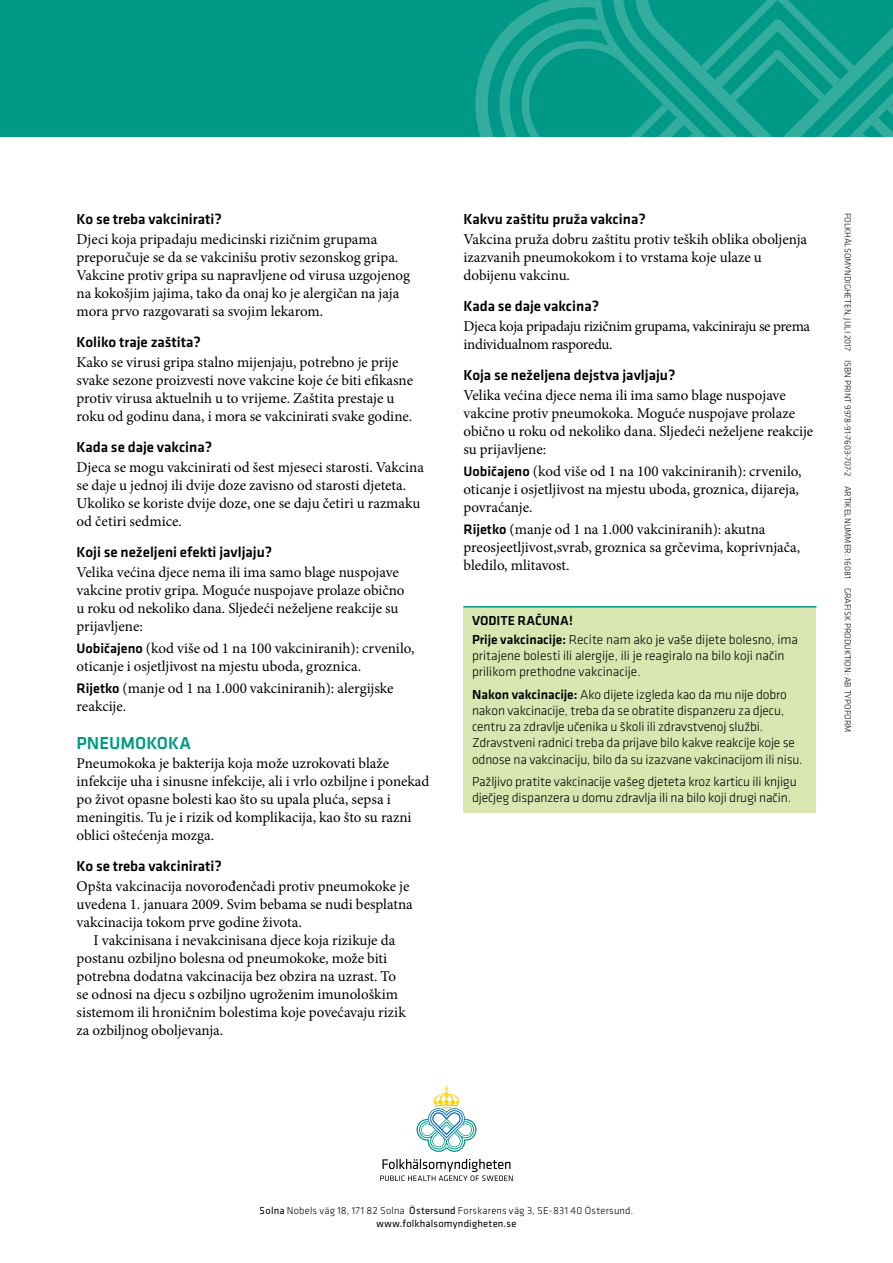
<style>
.page{position:relative;width:893px;height:1263px;background:#fff}
.page>*{position:absolute;margin:0;border:0;box-sizing:border-box;transform-origin:0 0}
.t1{font:500 18px "Klavika";color:#009987}
.t2{font:15px/18px "Minion Pro";color:#000}
.t3{font:500 15px "Klavika";color:#000}
.t4{font:15px/18px "Minion Pro";letter-spacing:-.02em;color:#000}
.t5{font:300 13.5px/16.2px "Klavika";letter-spacing:-.01em;color:#000}
.t6{font:300 10.5px/12.8px "Klavika";letter-spacing:.02em;color:#000;text-align:center}
.t7{font:300 9px "Klavika";color:#000}
.s1{font-family:"Klavika";font-weight:500;font-size:14.25px}
.s2{font-weight:500}
.s3{font-weight:400}
</style>
<div class="page">
<div style="left:0;top:0;width:893px;height:137px;background:#009987"></div>
<svg style="left:475px;top:15px;width:47px;height:122px"></svg>
<svg style="left:500px;top:19px;width:22px;height:118px"></svg>
<svg style="left:522px;top:0;width:371px;height:137px"></svg>
<div style="left:463px;top:607px;width:353px;height:206px;background:#d9e6b1"></div>
<hr style="left:463px;top:606px;width:353px;height:2px;background:#009987">
<svg style="left:416px;top:1086px;width:60px;height:66px"></svg>
<svg style="left:380px;top:1159px;width:133px;height:22px"></svg>
<p class="t3" style="left:77px;top:211px;width:147px">Ko se treba vakcinirati?</p>
<p class="t2" style="left:77px;top:230px;width:335px">Djeci koja pripadaju medicinski rizičnim grupama preporučuje se da se vakcinišu protiv sezonskog gripa.<br>Vakcine protiv gripa su napravljene od virusa uzgojenog na kokošjim jajima, tako da onaj ko je alergičan na jaja mora prvo razgovarati sa svojim lekarom.</p>
<p class="t3" style="left:77px;top:334px;width:126px">Koliko traje zaštita?</p>
<p class="t2" style="left:77px;top:353px;width:338px">Kako se virusi gripa stalno mijenjaju, potrebno je prije svake sezone proizvesti nove vakcine koje će biti efikasne protiv virusa aktuelnih u to vrijeme. Zaštita prestaje u roku od godinu dana, i mora se vakcinirati svake godine.</p>
<p class="t3" style="left:77px;top:438px;width:137px">Kada se daje vakcina?</p>
<p class="t2" style="left:77px;top:458px;width:349px">Djeca se mogu vakcinirati od šest mjeseci starosti. Vakcina se daje u jednoj ili dvije doze zavisno od starosti djeteta.<br>Ukoliko se koriste dvije doze, one se daju četiri u razmaku od četiri sedmice.</p>
<p class="t3" style="left:77px;top:543px;width:197px">Koji se neželjeni efekti javljaju?</p>
<p class="t2" style="left:77px;top:563px;width:330px">Velika većina djece nema ili ima samo blage nuspojave vakcine protiv gripa. Moguće nuspojave prolaze obično u roku od nekoliko dana. Sljedeći neželjene reakcije su prijavljene:</p>
<p class="t2" style="left:77px;top:639px;width:339px"><span class="s1">Uobičajeno</span> (kod više od 1 na 100 vakciniranih): crvenilo, oticanje i osjetljivost na mjestu uboda, groznica.</p>
<p class="t2" style="left:77px;top:679px;width:319px"><span class="s1">Rijetko</span> (manje od 1 na 1.000 vakciniranih): alergijske reakcije.</p>
<p class="t1" style="left:77px;top:733px;width:116px">PNEUMOKOKA</p>
<p class="t2" style="left:77px;top:754px;width:354px">Pneumokoka je bakterija koja može uzrokovati blaže infekcije uha i sinusne infekcije, ali i vrlo ozbiljne i ponekad po život opasne bolesti kao što su upala pluća, sepsa i meningitis. Tu je i rizik od komplikacija, kao što su razni oblici oštećenja mozga.</p>
<p class="t3" style="left:77px;top:858px;width:147px">Ko se treba vakcinirati?</p>
<p class="t2" style="left:77px;top:877px;width:338px">Opšta vakcinacija novorođenčadi protiv pneumokoke je uvedena 1. januara 2009. Svim bebama se nudi besplatna vakcinacija tokom prve godine života.</p>
<p class="t2" style="left:77px;top:931px;width:331px;text-indent:17px">I vakcinisana i nevakcinisana djece koja rizikuje da postanu ozbiljno bolesna od pneumokoke, može biti potrebna dodatna vakcinacija bez obzira na uzrast. To se odnosi na djecu s ozbiljno ugroženim imunološkim sistemom ili hroničnim bolestima koje povećavaju rizik za ozbiljnog oboljevanja.</p>
<p class="t3" style="left:463px;top:211px;width:184px">Kakvu zaštitu pruža vakcina?</p>
<p class="t2" style="left:463px;top:230px;width:345px">Vakcina pruža dobru zaštitu protiv teških oblika oboljenja izazvanih pneumokokom i to vrstama koje ulaze u dobijenu vakcinu.</p>
<p class="t3" style="left:463px;top:298px;width:137px">Kada se daje vakcina?</p>
<p class="t4" style="left:463px;top:317px;width:348px">Djeca koja pripadaju rizičnim grupama, vakciniraju se prema individualnom rasporedu.</p>
<p class="t3" style="left:463px;top:366px;width:213px">Koja se neželjena dejstva javljaju?</p>
<p class="t2" style="left:463px;top:386px;width:351px">Velika većina djece nema ili ima samo blage nuspojave vakcine protiv pneumokoka. Moguće nuspojave prolaze obično u roku od nekoliko dana. Sljedeći neželjene reakcije su prijavljene:</p>
<p class="t2" style="left:463px;top:462px;width:339px"><span class="s1">Uobičajeno</span> (kod više od 1 na 100 vakciniranih): crvenilo, oticanje i osjetljivost na mjestu uboda, groznica, dijareja, povraćanje.</p>
<p class="t2" style="left:463px;top:521px;width:338px"><span class="s1">Rijetko</span> (manje od 1 na 1.000 vakciniranih): akutna preosjeetljivost,svrab, groznica sa grčevima, koprivnjača, bledilo, mlitavost.</p>
<p class="t5" style="left:472px;top:612px;width:328px;line-height:18.3px"><span class="s2">VODITE RAČUNA!<br>Prije vakcinacije:</span> Recite nam ako je vaše dijete bolesno, ima</p>
<p class="t5" style="left:472px;top:648px;width:314px">pritajene bolesti ili alergije, ili je reagiralo na bilo koji način prilikom prethodne vakcinacije.</p>
<p class="t5" style="left:472px;top:686px;width:332px"><span class="s2">Nakon vakcinacije:</span> Ako dijete izgleda kao da mu nije dobro nakon vakcinacije, treba da se obratite dispanzeru za djecu, centru za zdravlje učenika u školi ili zdravstvenoj službi.<br>Zdravstveni radnici treba da prijave bilo kakve reakcije koje se odnose na vakcinaciju, bilo da su izazvane vakcinacijom ili nisu.</p>
<p class="t5" style="left:472px;top:774px;width:326px">Pažljivo pratite vakcinacije vašeg djeteta kroz karticu ili knjigu dječjeg dispanzera u domu zdravlja ili na bilo koji drugi način.</p>
<p class="t7" style="left:853px;top:213px;width:521px;rotate:90deg">FOLKHÄLSOMYNDIGHETEN, JULI 2017 ISBN PRINT 9978-91-7603-707-2 ARTIKELNUMMER: 16081 GRAFISK PRODUKTION: AB TYPOFORM</p>
<p class="t6" style="left:260px;top:1204px;width:375px"><span class="s3">Solna</span> Nobels väg 18, 171 82 Solna <span class="s3">Östersund</span> Forskarens väg 3, SE-831 40 Östersund. <span class="s3">www.folkhalsomyndigheten.se</span></p>
</div>
